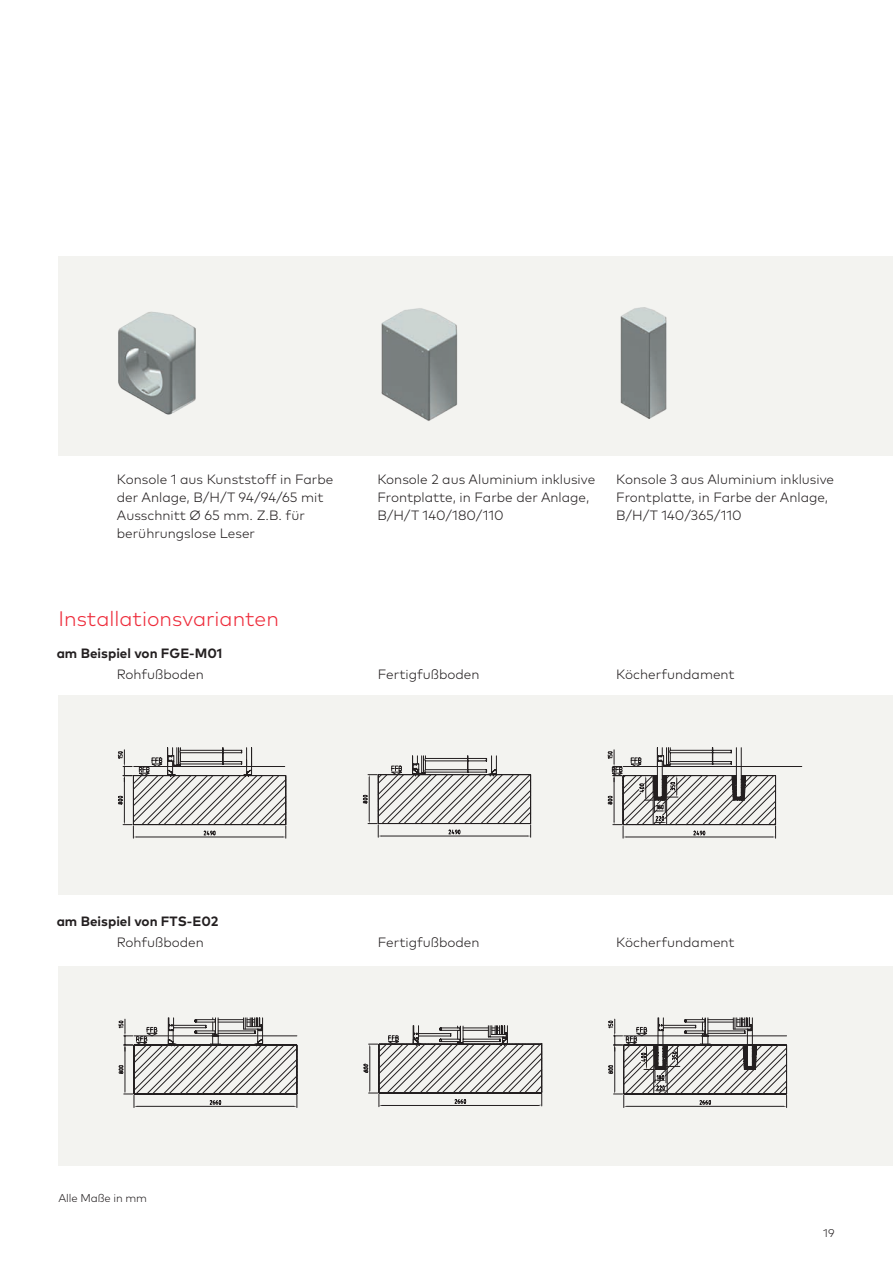
<style>
.page{position:relative;width:893px;height:1263px;background:#fff}
.page>*{position:absolute;margin:0;border:0;box-sizing:border-box;transform-origin:0 0}
.t1{font:300 21px "Mark Pro";color:#ee2c3b}
.t2{font:300 13.5px/18px "Mark Pro";color:#231f20}
.t3{font:700 13.5px "Mark Pro";color:#231f20}
.t4{font:300 11.25px "Mark Pro";letter-spacing:-.01em;color:#231f20}
</style>
<div class="page">
<div style="left:58px;top:695px;width:835px;height:200px;background:#f3f3f0"></div>
<div style="left:58px;top:256px;width:835px;height:200px;background:#f3f3f0"></div>
<div style="left:58px;top:966px;width:835px;height:200px;background:#f3f3f0"></div>
<img style="left:118px;top:311px;width:78px;height:104px">
<img style="left:381px;top:308px;width:77px;height:113px">
<img style="left:620px;top:307px;width:47px;height:112px">
<svg style="left:117px;top:747px;width:664px;height:92px"></svg>
<svg style="left:118px;top:1017px;width:670px;height:91px"></svg>
<p class="t2" style="left:117px;top:469px;width:218px">Konsole 1 aus Kunststoff in Farbe der Anlage, B/H/T 94/94/65 mit<br>Ausschnitt Ø 65 mm. Z.B. für berührungslose Leser</p>
<p class="t2" style="left:377px;top:469px;width:219px">Konsole 2 aus Aluminium inklusive<br>Frontplatte, in Farbe der Anlage,<br>B/H/T 140/180/110</p>
<p class="t2" style="left:616px;top:469px;width:219px">Konsole 3 aus Aluminium inklusive<br>Frontplatte, in Farbe der Anlage,<br>B/H/T 140/365/110</p>
<h1 class="t1" style="left:58px;top:602px;width:222px">Installationsvarianten</h1>
<p class="t3" style="left:57px;top:643px;width:167px">am Beispiel von FGE-M01</p>
<p class="t2" style="left:117px;top:664px;width:89px">Rohfußboden</p>
<p class="t2" style="left:378px;top:664px;width:103px">Fertigfußboden</p>
<p class="t2" style="left:616px;top:664px;width:120px">Köcherfundament</p>
<p class="t3" style="left:57px;top:911px;width:163px">am Beispiel von FTS-E02</p>
<p class="t2" style="left:117px;top:932px;width:89px">Rohfußboden</p>
<p class="t2" style="left:378px;top:932px;width:103px">Fertigfußboden</p>
<p class="t2" style="left:616px;top:932px;width:120px">Köcherfundament</p>
<p class="t4" style="left:58px;top:1189px;width:90px">Alle Maße in mm</p>
<p class="t4" style="left:823px;top:1224px;width:13px">19</p>
</div>
